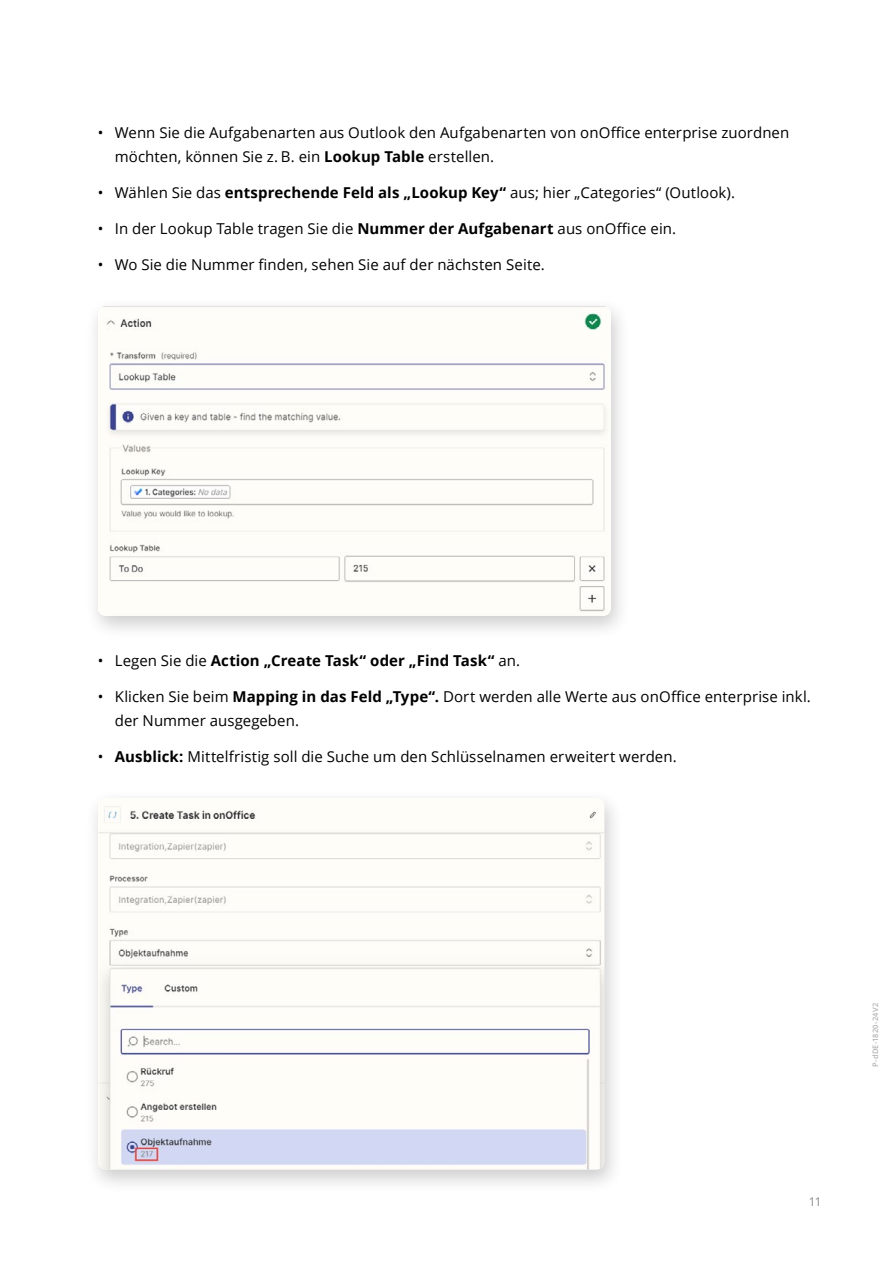
<style>
.page{position:relative;width:893px;height:1263px;background:#fff}
.page>*{position:absolute;margin:0;border:0;box-sizing:border-box;transform-origin:0 0}
.t1{font:15px/24px "Open Sans";letter-spacing:.005em;color:#000}
.t2{font:700 15px "Open Sans";letter-spacing:.005em;color:#000}
.t3{font:12px "Open Sans";color:#878787}
.t4{font:600 7.5px "Open Sans";letter-spacing:.035em;color:#b3b2b2}
.s1{font-weight:700}
.s2{font-weight:400}
</style>
<div class="page">
<div style="left:85px;top:297px;width:546px;height:343px;background:#000;opacity:.2"></div>
<img style="left:98px;top:306px;width:513px;height:310px">
<div style="left:85px;top:789px;width:540px;height:405px;background:#000;opacity:.2"></div>
<img style="left:98px;top:798px;width:506px;height:371px">
<p class="t1" style="left:115px;top:120px;width:676px;text-indent:-17px">• Wenn Sie die Aufgabenarten aus Outlook den Aufgabenarten von onOffice enterprise zuordnen möchten, können Sie z. B. ein <span class="s1">Lookup Table</span> erstellen.</p>
<p class="t1" style="left:98px;top:180px;width:639px">• Wählen Sie das <span class="s1">entsprechende Feld als „Lookup Key“</span> aus; hier „Categories“ (Outlook).</p>
<p class="t1" style="left:98px;top:216px;width:580px">• In der Lookup Table tragen Sie die <span class="s1">Nummer der Aufgabenart</span> aus onOffice ein.</p>
<p class="t1" style="left:98px;top:252px;width:448px">• Wo Sie die Nummer finden, sehen Sie auf der nächsten Seite.</p>
<p class="t2" style="left:98px;top:650px;width:424px"><span class="s2">• Legen Sie die</span> Action „Create Task“ oder „Find Task“ <span class="s2">an.</span></p>
<p class="t1" style="left:115px;top:684px;width:698px;text-indent:-17px">• Klicken Sie beim <span class="s1">Mapping in das Feld „Type“.</span> Dort werden alle Werte aus onOffice enterprise inkl. der Nummer ausgegeben.</p>
<p class="t1" style="left:98px;top:744px;width:580px">• <span class="s1">Ausblick:</span> Mittelfristig soll die Suche um den Schlüsselnamen erweitert werden.</p>
<p class="t3" style="left:809px;top:1193px;width:14px">11</p>
<p class="t4" style="left:870px;top:1067px;width:66px;rotate:-90deg">P-dDE-1820-24V2</p>
</div>
